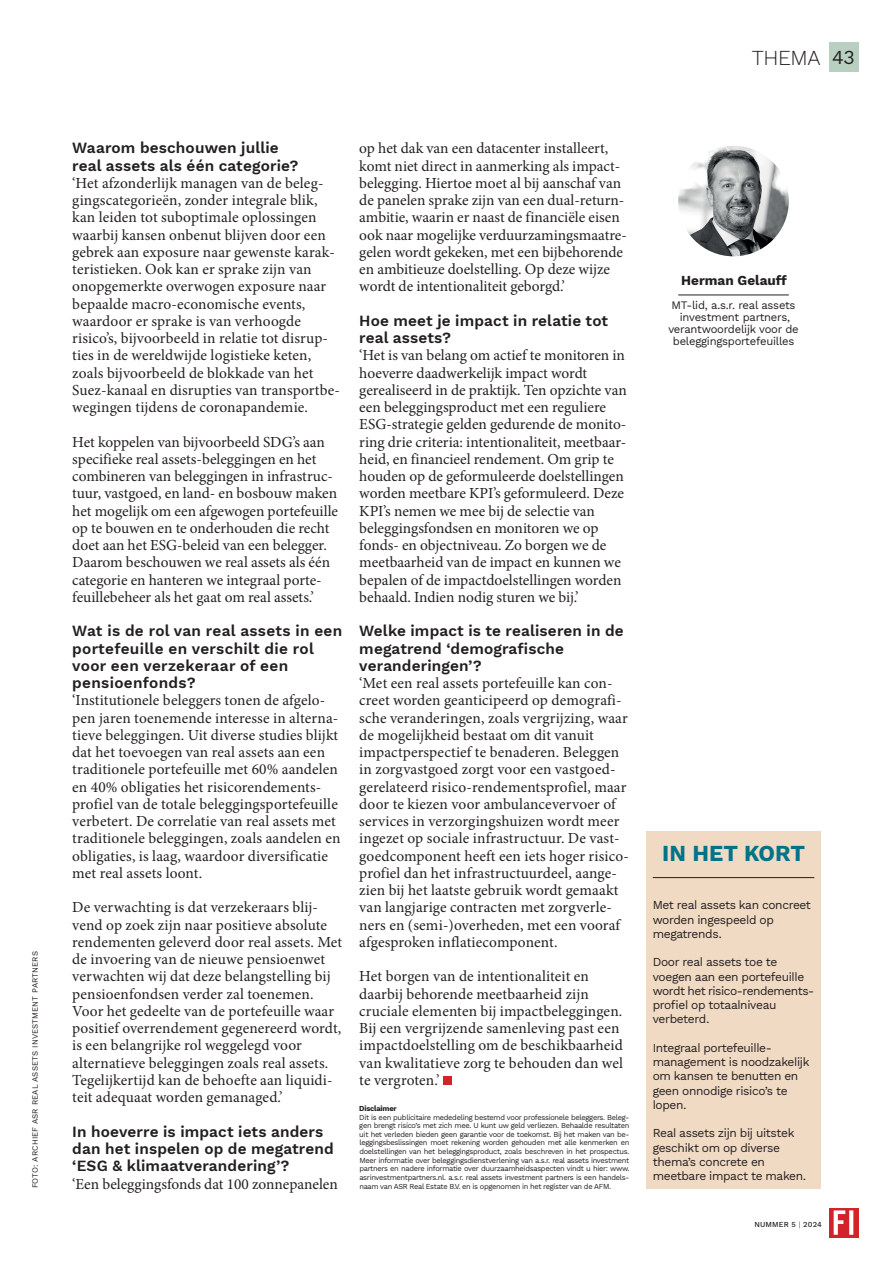
<style>
.page{position:relative;width:893px;height:1263px;background:#fff}
.page>*{position:absolute;margin:0;border:0;box-sizing:border-box;transform-origin:0 0}
.t1{font:700 22.5px "Work Sans";color:#007487}
.t2{font:300 21px "Work Sans";letter-spacing:-.015em;color:#231f20}
.t3{font:15.3px/17.2px "Minion Pro";letter-spacing:.005em;color:#231f20}
.t4{font:600 15.3px/17.2px "Work Sans";letter-spacing:.01em;color:#231f20}
.t5{font:700 13.5px "Work Sans";color:#231f20}
.t6{font:12px/14.2px "Work Sans";letter-spacing:-.03em;color:#231f20}
.t7{font:11.25px/12px "Work Sans";letter-spacing:-.02em;color:#231f20;text-align:center}
.t8{font:7.95px "Work Sans";letter-spacing:.02em;color:#231f20}
.t9{font:7.5px/8.6px "Work Sans";letter-spacing:-.04em;color:#231f20;text-align:justify}
.t10{font:500 7.5px "Work Sans";letter-spacing:.02em;color:#231f20}
.t11{font:700 7.5px "Work Sans";letter-spacing:-.03em;color:#231f20}
.s1{font-weight:400;font-size:19.5px}
.s2{font-weight:400;color:#d1232a}
</style>
<div class="page">
<svg style="left:829px;top:1208px;width:30px;height:29px"></svg>
<svg style="left:834px;top:1210px;width:19px;height:25px"></svg>
<hr style="left:678px;top:295px;width:111px;height:1px;background:#231f20">
<div style="left:646px;top:831px;width:175px;height:357px;background:#f0dac4"></div>
<hr style="left:653px;top:877px;width:161px;height:1px;background:#231f20">
<div style="left:443px;top:1076px;width:8px;height:9px;background:#d1232a"></div>
<div style="left:829px;top:43px;width:30px;height:29px;background:#b9d0c1"></div>
<img style="left:678px;top:146px;width:111px;height:110px;border-radius:55px">
<p class="t8" style="left:29px;top:1188px;width:239px;rotate:-90deg">FOTO: ARCHIEF ASR REAL ASSETS INVESTMENT PARTNERS</p>
<h2 class="t2" style="left:752px;top:42px;width:105px">THEMA <span class="s1">43</span></h2>
<p class="t4" style="left:72px;top:139px;width:228px">Waarom beschouwen jullie real assets als één categorie?</p>
<p class="t3" style="left:72px;top:174px;width:269px">‘Het afzonderlijk managen van de beleg&shy;gingscategorieën, zonder integrale blik, kan leiden tot suboptimale oplossingen waarbij kansen onbenut blijven door een gebrek aan exposure naar gewenste karak&shy;teristieken. Ook kan er sprake zijn van onopgemerkte overwogen exposure naar bepaalde macro-economische events, waardoor er sprake is van verhoogde risico’s, bijvoorbeeld in relatie tot disrup&shy;ties in de wereldwijde logistieke keten, zoals bijvoorbeeld de blokkade van het Suez-kanaal en disrupties van transportbe&shy;wegingen tijdens de coronapandemie.</p>
<p class="t3" style="left:72px;top:433px;width:267px">Het koppelen van bijvoorbeeld SDG’s aan specifieke real assets-beleggingen en het combineren van beleggingen in infrastruc&shy;tuur, vastgoed, en land- en bosbouw maken het mogelijk om een afgewogen portefeuille op te bouwen en te onderhouden die recht doet aan het ESG-beleid van een belegger.<br>Daarom beschouwen we real assets als één categorie en hanteren we integraal porte&shy;feuillebeheer als het gaat om real assets.’</p>
<p class="t4" style="left:72px;top:622px;width:272px">Wat is de rol van real assets in een portefeuille en verschilt die rol voor een verzekeraar of een pensioenfonds?</p>
<p class="t3" style="left:72px;top:692px;width:270px">‘Institutionele beleggers tonen de afgelo&shy;pen jaren toenemende interesse in alterna&shy;tieve beleggingen. Uit diverse studies blijkt dat het toevoegen van real assets aan een traditionele portefeuille met 60% aandelen en 40% obligaties het risicorendements&shy;profiel van de totale beleggingsportefeuille verbetert. De correlatie van real assets met traditionele beleggingen, zoals aandelen en obligaties, is laag, waardoor diversificatie met real assets loont.</p>
<p class="t3" style="left:72px;top:899px;width:272px">De verwachting is dat verzekeraars blij&shy;vend op zoek zijn naar positieve absolute rendementen geleverd door real assets. Met de invoering van de nieuwe pensioenwet verwachten wij dat deze belangstelling bij pensioenfondsen verder zal toenemen.<br>Voor het gedeelte van de portefeuille waar positief overrendement gegenereerd wordt, is een belangrijke rol weggelegd voor alternatieve beleggingen zoals real assets.<br>Tegelijkertijd kan de behoefte aan liquidi&shy;teit adequaat worden gemanaged.’</p>
<p class="t4" style="left:72px;top:1122px;width:263px">In hoeverre is impact iets anders dan het inspelen op de megatrend ‘ESG &amp; klimaatverandering’?</p>
<p class="t3" style="left:72px;top:1175px;width:267px">‘Een beleggingsfonds dat 100 zonnepanelen</p>
<p class="t3" style="left:359px;top:140px;width:269px">op het dak van een datacenter installeert, komt niet direct in aanmerking als impact&shy;belegging. Hiertoe moet al bij aanschaf van de panelen sprake zijn van een dual-return&shy;ambitie, waarin er naast de financiële eisen ook naar mogelijke verduurzamingsmaatre&shy;gelen wordt gekeken, met een bijbehorende en ambitieuze doelstelling. Op deze wijze wordt de intentionaliteit geborgd.’</p>
<p class="t4" style="left:359px;top:311px;width:250px">Hoe meet je impact in relatie tot real assets?</p>
<p class="t3" style="left:359px;top:347px;width:269px">‘Het is van belang om actief te monitoren in hoeverre daadwerkelijk impact wordt gerealiseerd in de praktijk. Ten opzichte van een beleggingsproduct met een reguliere ESG-strategie gelden gedurende de monito&shy;ring drie criteria: intentionaliteit, meetbaar&shy;heid, en financieel rendement. Om grip te houden op de geformuleerde doelstellingen worden meetbare KPI’s geformuleerd. Deze KPI’s nemen we mee bij de selectie van beleggingsfondsen en monitoren we op fonds- en objectniveau. Zo borgen we de meetbaarheid van de impact en kunnen we bepalen of de impactdoelstellingen worden behaald. Indien nodig sturen we bij.’</p>
<p class="t4" style="left:359px;top:622px;width:266px">Welke impact is te realiseren in de megatrend ‘demografische veranderingen’?</p>
<p class="t3" style="left:359px;top:675px;width:271px">‘Met een real assets portefeuille kan con&shy;creet worden geanticipeerd op demografi&shy;sche veranderingen, zoals vergrijzing, waar de mogelijkheid bestaat om dit vanuit impactperspectief te benaderen. Beleggen in zorgvastgoed zorgt voor een vastgoed&shy;gerelateerd risico-rendementsprofiel, maar door te kiezen voor ambulancevervoer of services in verzorgingshuizen wordt meer ingezet op sociale infrastructuur. De vast&shy;goedcomponent heeft een iets hoger risico&shy;profiel dan het infrastructuurdeel, aange&shy;zien bij het laatste gebruik wordt gemaakt van langjarige contracten met zorgverle&shy;ners en (semi-)overheden, met een vooraf afgesproken inflatiecomponent.</p>
<p class="t3" style="left:359px;top:968px;width:265px">Het borgen van de intentionaliteit en daarbij behorende meetbaarheid zijn cruciale elementen bij impactbeleggingen.<br>Bij een vergrijzende samenleving past een impactdoelstelling om de beschikbaarheid van kwalitatieve zorg te behouden dan wel te vergroten.’</p>
<p class="t11" style="left:359px;top:1103px;width:39px">Disclaimer</p>
<p class="t9" style="left:359px;top:1112px;width:272px">Dit is een publicitaire mededeling bestemd voor professionele beleggers. Beleg&shy;gen brengt risico’s met zich mee. U kunt uw geld verliezen. Behaalde resultaten uit het verleden bieden geen garantie voor de toekomst. Bij het maken van be&shy;leggingsbeslissingen moet rekening worden gehouden met alle kenmerken en doelstellingen van het beleggingsproduct, zoals beschreven in het prospectus.<br>Meer informatie over beleggingsdienstverlening van a.s.r. real assets investment partners en nadere informatie over duurzaamheidsaspecten vindt u hier: www. asrinvestmentpartners.nl. a.s.r. real assets investment partners is een handels&shy;naam van ASR Real Estate B.V. en is opgenomen in het register van de AFM.</p>
<p class="t5" style="left:681px;top:270px;width:107px">Herman Gelauff</p>
<p class="t7" style="left:668px;top:299px;width:132px">MT-lid, a.s.r. real assets investment partners, verantwoordelijk voor de beleggingsportefeuilles</p>
<h1 class="t1" style="left:662px;top:836px;width:144px">IN HET KORT</h1>
<p class="t6" style="left:653px;top:897px;width:160px">Met real assets kan concreet worden ingespeeld op megatrends.</p>
<p class="t6" style="left:653px;top:954px;width:163px">Door real assets toe te voegen aan een portefeuille wordt het risico-rendements-- profiel op totaalniveau verbeterd.</p>
<p class="t6" style="left:653px;top:1040px;width:158px">Integraal portefeuille&shy;management is noodzakelijk om kansen te benutten en geen onnodige risico’s te lopen.</p>
<p class="t6" style="left:653px;top:1125px;width:155px">Real assets zijn bij uitstek geschikt om op diverse thema’s concrete en meetbare impact te maken.</p>
<p class="t10" style="left:754px;top:1219px;width:69px">NUMMER 5 <span class="s2">|</span> 2024</p>
</div>
